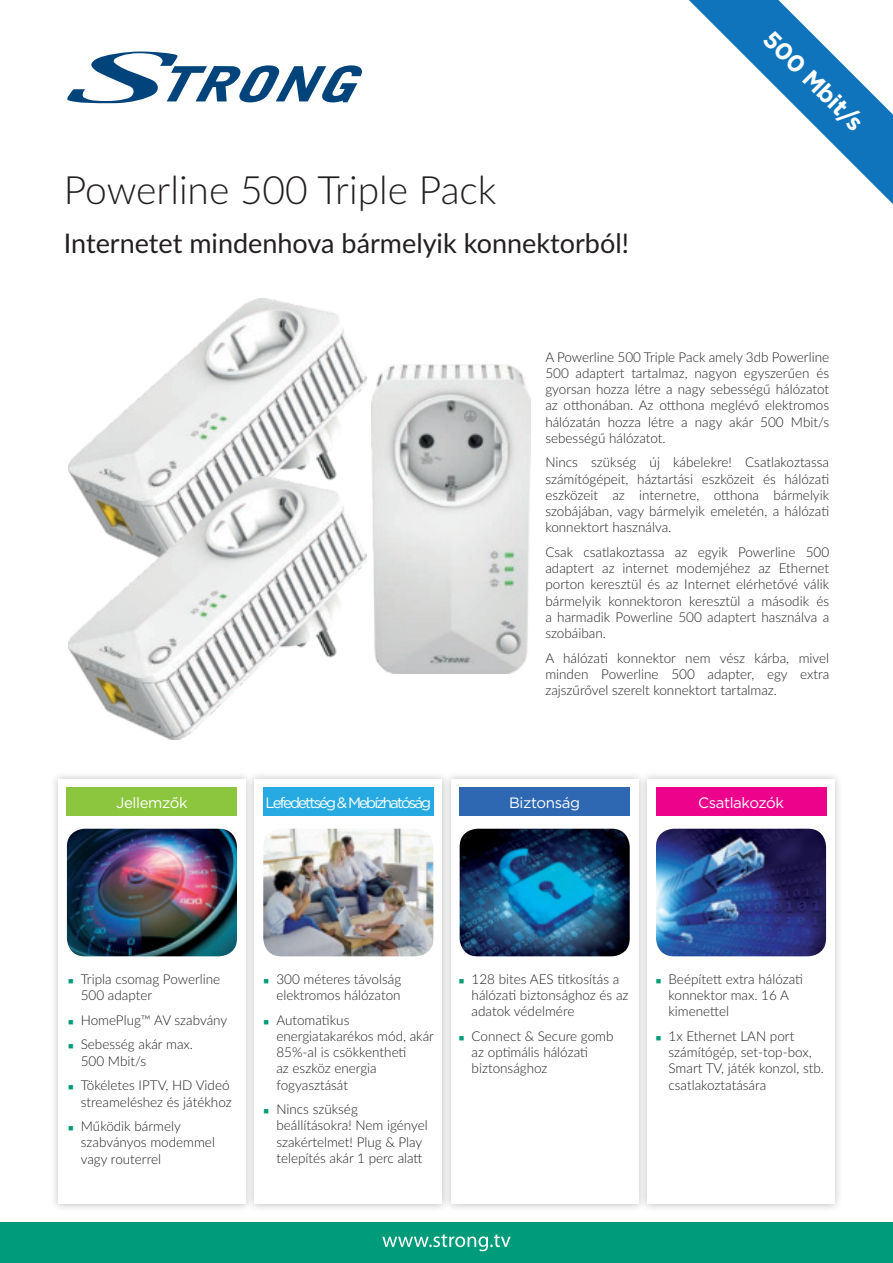
<style>
.page{position:relative;width:893px;height:1263px;background:#fff}
.page>*{position:absolute;margin:0;border:0;box-sizing:border-box;transform-origin:0 0}
.t1{font:300 39px "Lato";color:#231f20}
.t2{font:27px "Lato";color:#231f20}
.t3{font:700 24px "Gotham";color:#fff}
.t4{font:15px "Gotham";letter-spacing:-.04em;color:#fff}
.t5{font:15px "Gotham";letter-spacing:-.125em;color:#fff}
.t6{font:300 13.5px/16.2px "Lato";color:#231f20}
</style>
<div class="page">
<svg style="left:67px;top:52px;width:295px;height:52px"></svg>
<svg style="left:689px;top:0;width:204px;height:204px"></svg>
<div style="left:50px;top:771px;width:204px;height:441px;background:#231f20;opacity:.3"></div>
<div style="left:58px;top:779px;width:187px;height:425px;background:#fff"></div>
<div style="left:246px;top:771px;width:204px;height:441px;background:#231f20;opacity:.3"></div>
<div style="left:255px;top:779px;width:187px;height:425px;background:#fff"></div>
<div style="left:443px;top:771px;width:204px;height:441px;background:#231f20;opacity:.3"></div>
<div style="left:451px;top:779px;width:187px;height:425px;background:#fff"></div>
<div style="left:639px;top:771px;width:204px;height:441px;background:#231f20;opacity:.3"></div>
<div style="left:647px;top:779px;width:188px;height:425px;background:#fff"></div>
<img style="left:67px;top:829px;width:170px;height:127px">
<img style="left:656px;top:829px;width:170px;height:127px">
<img style="left:460px;top:829px;width:170px;height:127px">
<img style="left:263px;top:829px;width:170px;height:127px">
<svg style="left:68px;top:298px;width:463px;height:442px"></svg>
<div style="left:0;top:1222px;width:893px;height:41px;background:#009b7a"></div>
<svg style="left:382px;top:1234px;width:129px;height:17px"></svg>
<div style="left:67px;top:787px;width:170px;height:29px;background:#8bc63e"></div>
<div style="left:263px;top:787px;width:170px;height:29px;background:#26aae1"></div>
<div style="left:460px;top:787px;width:170px;height:29px;background:#2e68b3"></div>
<div style="left:656px;top:787px;width:170px;height:29px;background:#ed028c"></div>
<h1 class="t1" style="left:64px;top:175px;width:434px">Powerline 500 Triple Pack</h1>
<h2 class="t2" style="left:64px;top:233px;width:567px">Internetet mindenhova bármelyik konnektorból!</h2>
<h3 class="t3" style="left:775px;top:27px;width:132px;rotate:45deg">500 Mbit/s</h3>
<p class="t6" style="left:545px;top:350px;width:285px;text-align:justify">A Powerline 500 Triple Pack amely 3db Powerline 500 adaptert tartalmaz, nagyon egyszerűen és gyorsan hozza létre a nagy sebességű hálózatot az otthonában. Az otthona meglévő elektromos hálózatán hozza létre a nagy akár 500 Mbit/s sebességű hálózatot.</p>
<p class="t6" style="left:545px;top:454px;width:285px;text-align:justify">Nincs szükség új kábelekre! Csatlakoztassa számítógépeit, háztartási eszközeit és hálózati eszközeit az internetre, otthona bármelyik szobájában, vagy bármelyik emeletén, a hálózati konnektort használva.</p>
<p class="t6" style="left:545px;top:543px;width:285px;text-align:justify">Csak csatlakoztassa az egyik Powerline 500 adaptert az internet modemjéhez az Ethernet porton keresztül és az Internet elérhetővé válik bármelyik konnektoron keresztül a második és a harmadik Powerline 500 adaptert használva a szobáiban.</p>
<p class="t6" style="left:545px;top:649px;width:285px;text-align:justify">A hálózati konnektor nem vész kárba, mivel minden Powerline 500 adapter, egy extra zajszűrővel szerelt konnektort tartalmaz.</p>
<p class="t4" style="left:116px;top:796px;width:73px">Jellemzők</p>
<p class="t5" style="left:265px;top:796px;width:167px">Lefedettség &amp; Mebízhatóság</p>
<p class="t4" style="left:509px;top:796px;width:72px">Biztonság</p>
<p class="t4" style="left:698px;top:796px;width:87px">Csatlakozók</p>
<p class="t6" style="left:81px;top:972px;width:141px">Tripla csomag Powerline<br>500 adapter</p>
<p class="t6" style="left:81px;top:1007px;width:148px;line-height:24.8px">HomePlug™ AV szabvány<br>Sebesség akár max.</p>
<p class="t6" style="left:81px;top:1048px;width:150px;line-height:24.8px">500 Mbit/s<br>Tökéletes IPTV, HD Videó</p>
<p class="t6" style="left:81px;top:1089px;width:152px;line-height:24.8px">streameléshez és játékhoz<br>Működik bármely</p>
<p class="t6" style="left:81px;top:1134px;width:136px">szabványos modemmel vagy routerrel</p>
<p class="t6" style="left:276px;top:970px;width:126px">300 méteres távolság elektromos hálózaton</p>
<p class="t6" style="left:276px;top:1011px;width:159px">Automatikus energiatakarékos mód, akár<br>85%-al is csökkentheti<br>az eszköz energia fogyasztását</p>
<p class="t6" style="left:276px;top:1101px;width:153px">Nincs szükség beállításokra! Nem igényel szakértelmet! Plug &amp; Play telepítés akár 1 perc alatt</p>
<p class="t6" style="left:472px;top:970px;width:158px">128 bites AES titkosítás a hálózati biztonsághoz és az adatok védelmére</p>
<p class="t6" style="left:472px;top:1027px;width:143px">Connect &amp; Secure gomb az optimális hálózati biztonsághoz</p>
<p class="t6" style="left:668px;top:970px;width:136px">Beépített extra hálózati konnektor max. 16 A kimenettel</p>
<p class="t6" style="left:668px;top:1027px;width:157px">1x Ethernet LAN port számítógép, set-top-box,<br>Smart TV, játék konzol, stb. csatlakoztatására</p>
</div>
